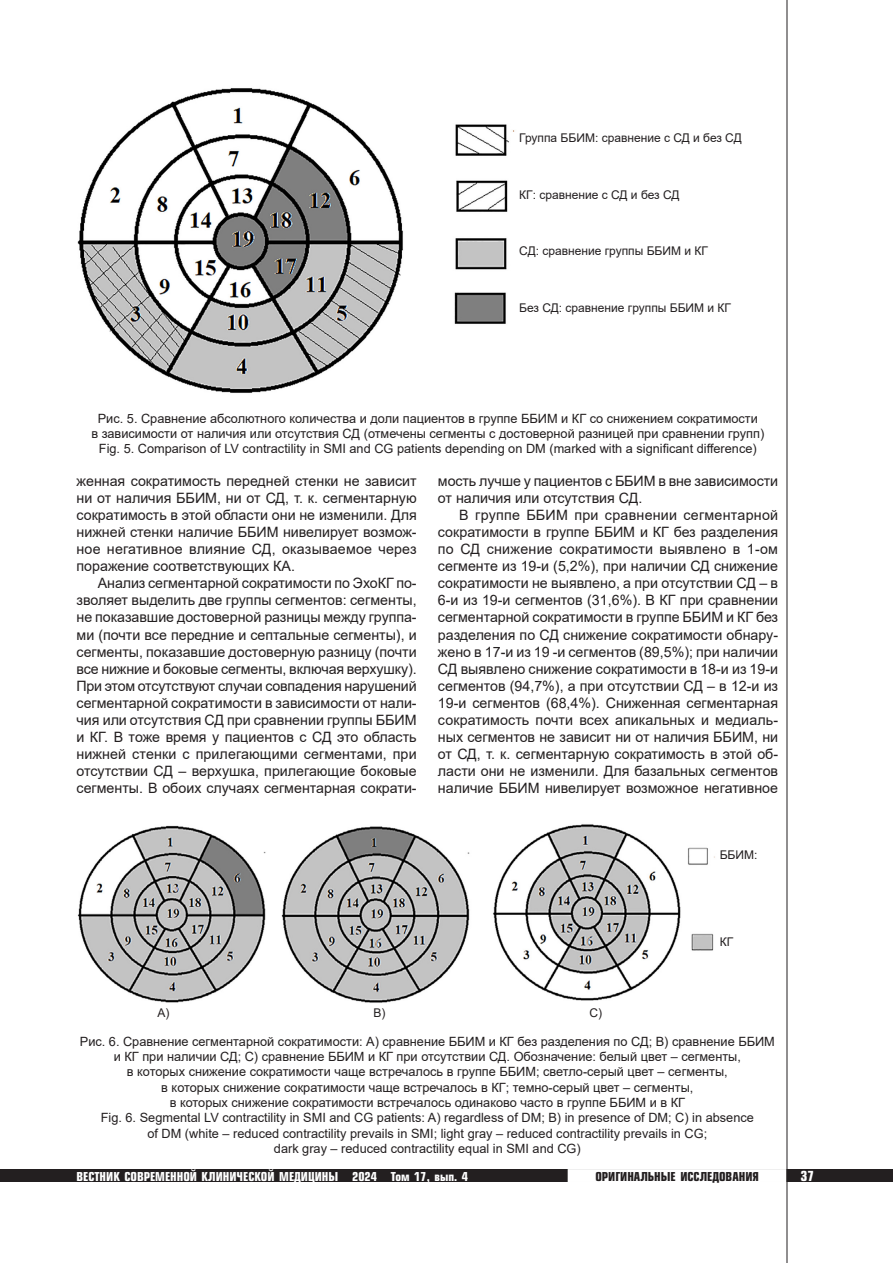
<style>
.page{position:relative;width:893px;height:1263px;background:#fff}
.page>*{position:absolute;margin:0;border:0;box-sizing:border-box;transform-origin:0 0}
.Основной_текст{font:14.25px/17.1px "Arial";color:#231f20;text-align:justify}
.t1{font:700 13.5px "Europe Cond";color:#fff}
.Рисунок-подпись{font:12.75px/15.3px "Arial";color:#231f20;text-align:center}
.Рисунок-надпись{font:12px "Arial";color:#231f20}
.t2{font:700 12px "Europe Cond";color:#fff}
.t3{font:700 12px "Europe Cond";color:#231f20}
</style>
<div class="page">
<div style="left:0;top:1169px;width:893px;height:13px;background:#231f20"></div>
<div style="left:568px;top:1169px;width:218px;height:13px;background:#fff;border:2px solid #fff"></div>
<hr style="left:787px;top:0;width:1px;height:1263px;background:#231f20">
<img style="left:78px;top:88px;width:437px;height:305px">
<img style="left:77px;top:824px;width:638px;height:179px">
<p class="Рисунок-надпись" style="left:519px;top:129px;width:224px">Группа ББИМ: сравнение с СД и без СД</p>
<p class="Рисунок-надпись" style="left:519px;top:186px;width:162px">КГ: сравнение с СД и без СД</p>
<p class="Рисунок-надпись" style="left:519px;top:243px;width:190px">СД: сравнение группы ББИМ и КГ</p>
<p class="Рисунок-надпись" style="left:519px;top:300px;width:213px">Без СД: сравнение группы ББИМ и КГ</p>
<p class="Рисунок-подпись" style="left:91px;top:411px;width:674px">Рис. 5. Сравнение абсолютного количества и доли пациентов в группе ББИМ и КГ со снижением сократимости<br>в зависимости от наличия или отсутствия СД (отмечены сегменты с достоверной разницей при сравнении групп)</p>
<p class="Рисунок-подпись" style="left:99px;top:441px;width:659px">Fig. 5. Comparison of LV contractility in SMI and CG patients depending on DM (marked with a significant difference)</p>
<p class="Основной_текст" style="left:77px;top:472px;width:342px">женная сократимость передней стенки не зависит ни от наличия ББИМ, ни от СД, т. к. сегментарную сократимость в этой области они не изменили. Для нижней стенки наличие ББИМ нивелирует возмож&shy;ное негативное влияние СД, оказываемое через поражение соответствующих КА.</p>
<p class="Основной_текст" style="left:77px;top:574px;width:342px;text-indent:21px">Анализ сегментарной сократимости по ЭхоКГ по&shy;зволяет выделить две группы сегментов: сегменты, не показавшие достоверной разницы между группа&shy;ми (почти все передние и септальные сегменты), и сегменты, показавшие достоверную разницу (почти все нижние и боковые сегменты, включая верхушку).<br>При этом отсутствуют случаи совпадения нарушений сегментарной сократимости в зависимости от нали&shy;чия или отсутствия СД при сравнении группы ББИМ и КГ. В тоже время у пациентов с СД это область нижней стенки с прилегающими сегментами, при отсутствии СД – верхушка, прилегающие боковые сегменты. В обоих случаях сегментарная сократи-</p>
<p class="Основной_текст" style="left:438px;top:472px;width:342px">мость лучше у пациентов с ББИМ в вне зависимости от наличия или отсутствия СД.</p>
<p class="Основной_текст" style="left:438px;top:506px;width:342px;text-indent:21px">В группе ББИМ при сравнении сегментарной сократимости в группе ББИМ и КГ без разделения по СД снижение сократимости выявлено в 1-ом сегменте из 19-и (5,2%), при наличии СД снижение сократимости не выявлено, а при отсутствии СД – в 6-и из 19-и сегментов (31,6%). В КГ при сравнении сегментарной сократимости в группе ББИМ и КГ без разделения по СД снижение сократимости обнару&shy;жено в 17-и из 19 -и сегментов (89,5%); при наличии СД выявлено снижение сократимости в 18-и из 19-и сегментов (94,7%), а при отсутствии СД – в 12-и из 19-и сегментов (68,4%). Сниженная сегментарная сократимость почти всех апикальных и медиаль&shy;ных сегментов не зависит ни от наличия ББИМ, ни от СД, т. к. сегментарную сократимость в этой об&shy;ласти они не изменили. Для базальных сегментов наличие ББИМ нивелирует возможное негативное</p>
<p class="Рисунок-надпись" style="left:720px;top:847px;width:39px">ББИМ:</p>
<p class="Рисунок-надпись" style="left:720px;top:933px;width:15px">КГ</p>
<p class="Рисунок-надпись" style="left:157px;top:1004px;width:13px">А)</p>
<p class="Рисунок-надпись" style="left:373px;top:1004px;width:13px">В)</p>
<p class="Рисунок-надпись" style="left:589px;top:1004px;width:14px">С)</p>
<p class="Рисунок-подпись" style="left:80px;top:1033px;width:696px">Рис. 6. Сравнение сегментарной сократимости: А) сравнение ББИМ и КГ без разделения по СД; В) сравнение ББИМ и КГ при наличии СД; С) сравнение ББИМ и КГ при отсутствии СД. Обозначение: белый цвет – сегменты,<br>в которых снижение сократимости чаще встречалось в группе ББИМ; светло-серый цвет – сегменты,<br>в которых снижение сократимости чаще встречалось в КГ; темно-серый цвет – сегменты,<br>в которых снижение сократимости встречалось одинаково часто в группе ББИМ и в КГ</p>
<p class="Рисунок-подпись" style="left:101px;top:1110px;width:655px">Fig. 6. Segmental LV contractility in SMI and CG patients: A) regardless of DM; B) in presence of DM; C) in absence of DM (white – reduced contractility prevails in SMI; light gray – reduced contractility prevails in CG;<br>dark gray – reduced contractility equal in SMI and CG)</p>
<p class="t2" style="left:77px;top:1168px;width:393px">ВЕСТНИК СОВРЕМЕННОЙ КЛИНИЧЕСКОЙ МЕДИЦИНЫ 2024 Том 17, вып. 4</p>
<p class="t3" style="left:595px;top:1168px;width:165px">ОРИГИНАЛЬНЫЕ ИССЛЕДОВАНИЯ</p>
<p class="t1" style="left:801px;top:1167px;width:15px">37</p>
</div>
